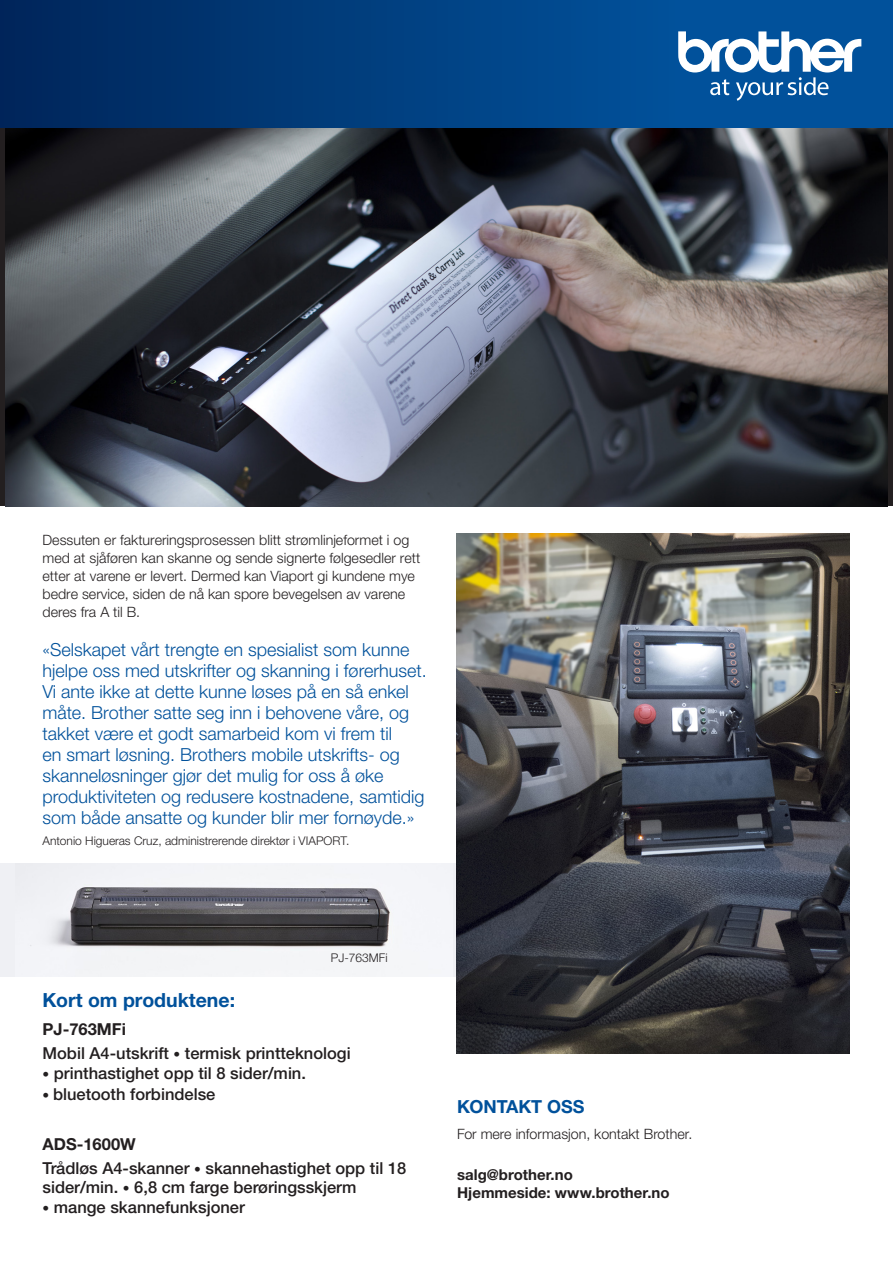
<style>
.page{position:relative;width:893px;height:1263px;background:#fff}
.page>*{position:absolute;margin:0;border:0;box-sizing:border-box;transform-origin:0 0}
.Mellem{font:700 19.5px "Helvetica Neue LTW1 G";color:#01519b}
.Quote_main{font:300 18px/21px "Helvetica Neue LTW1 G";color:#01519b}
.t1{font:700 18px "Helvetica Neue LTW1 G";color:#01519b}
.Bullet_list{font:500 16.5px/19.5px "Helvetica Neue LTW1 G";color:#231f20}
.Bullet_list-2{font:700 16.5px "Helvetica Neue LTW1 G";color:#231f20}
.t2{font:700 15px "Helvetica Neue LTW1 G";color:#231f20}
.t3{font:300 14.25px/18px "Helvetica Neue";color:#231f20}
.t4{font:300 14.25px "Helvetica Neue LTW1 G";color:#231f20}
.Quote_name{font:300 12px "Helvetica Neue LTW1 G";color:#231f20}
.s1{font-size:13.5px}
</style>
<div class="page">
<img style="left:6px;top:128px;width:881px;height:378px">
<div style="left:0;top:0;width:685px;height:128px;background:linear-gradient(to right,#00265a,#01529c)"></div>
<div style="left:685px;top:0;width:208px;height:128px;background:#01519b"></div>
<svg style="left:678px;top:31px;width:183px;height:70px"></svg>
<div style="left:0;top:863px;width:601px;height:114px;background:#eff0f4"></div>
<img style="left:30px;top:887px;width:360px;height:60px">
<img style="left:457px;top:534px;width:393px;height:519px">
<p class="t3" style="left:43px;top:530px;width:379px">Dessuten er faktureringsprosessen blitt strømlinjeformet i og med at sjåføren kan skanne og sende signerte følgesedler rett etter at varene er levert. Dermed kan Viaport gi kundene mye bedre service, siden de nå kan spore bevegelsen av varene deres fra A til B.</p>
<p class="Quote_main" style="left:43px;top:639px;width:386px">«Selskapet vårt trengte en spesialist som kunne hjelpe oss med utskrifter og skanning i førerhuset.<br>Vi ante ikke at dette kunne løses på en så enkel måte. Brother satte seg inn i behovene våre, og takket være et godt samarbeid kom vi frem til<br>en smart løsning. Brothers mobile utskrifts- og skanneløsninger gjør det mulig for oss å øke produktiviteten og redusere kostnadene, samtidig som både ansatte og kunder blir mer fornøyde.»</p>
<p class="Quote_name" style="left:43px;top:833px;width:308px">Antonio Higueras Cruz, administrerende direktør i VIAPORT.</p>
<p class="Quote_name" style="left:331px;top:950px;width:58px">PJ-763MFi</p>
<p class="Mellem" style="left:43px;top:988px;width:194px">Kort om produktene:</p>
<p class="Bullet_list-2" style="left:43px;top:1019px;width:85px">PJ-763MFi</p>
<p class="Bullet_list" style="left:43px;top:1043px;width:310px">Mobil A4-utskrift <span class="s1">•</span> termisk printteknologi</p>
<p class="Bullet_list" style="left:43px;top:1063px;width:265px"><span class="s1">•</span> printhastighet opp til 8 sider/min.</p>
<p class="Bullet_list" style="left:43px;top:1084px;width:174px"><span class="s1">•</span> bluetooth forbindelse</p>
<p class="Bullet_list-2" style="left:43px;top:1134px;width:95px">ADS-1600W</p>
<p class="Bullet_list" style="left:43px;top:1158px;width:365px">Trådløs A4-skanner <span class="s1">•</span> skannehastighet opp til 18 sider/min. <span class="s1">•</span> 6,8 cm farge berøringsskjerm</p>
<p class="Bullet_list" style="left:43px;top:1197px;width:204px"><span class="s1">•</span> mange skannefunksjoner</p>
<p class="t1" style="left:457px;top:1096px;width:129px">KONTAKT OSS</p>
<p class="t4" style="left:457px;top:1125px;width:237px">For mere informasjon, kontakt Brother.</p>
<p class="t2" style="left:457px;top:1165px;width:117px">salg@brother.no</p>
<p class="t2" style="left:457px;top:1183px;width:214px">Hjemmeside: www.brother.no</p>
</div>
